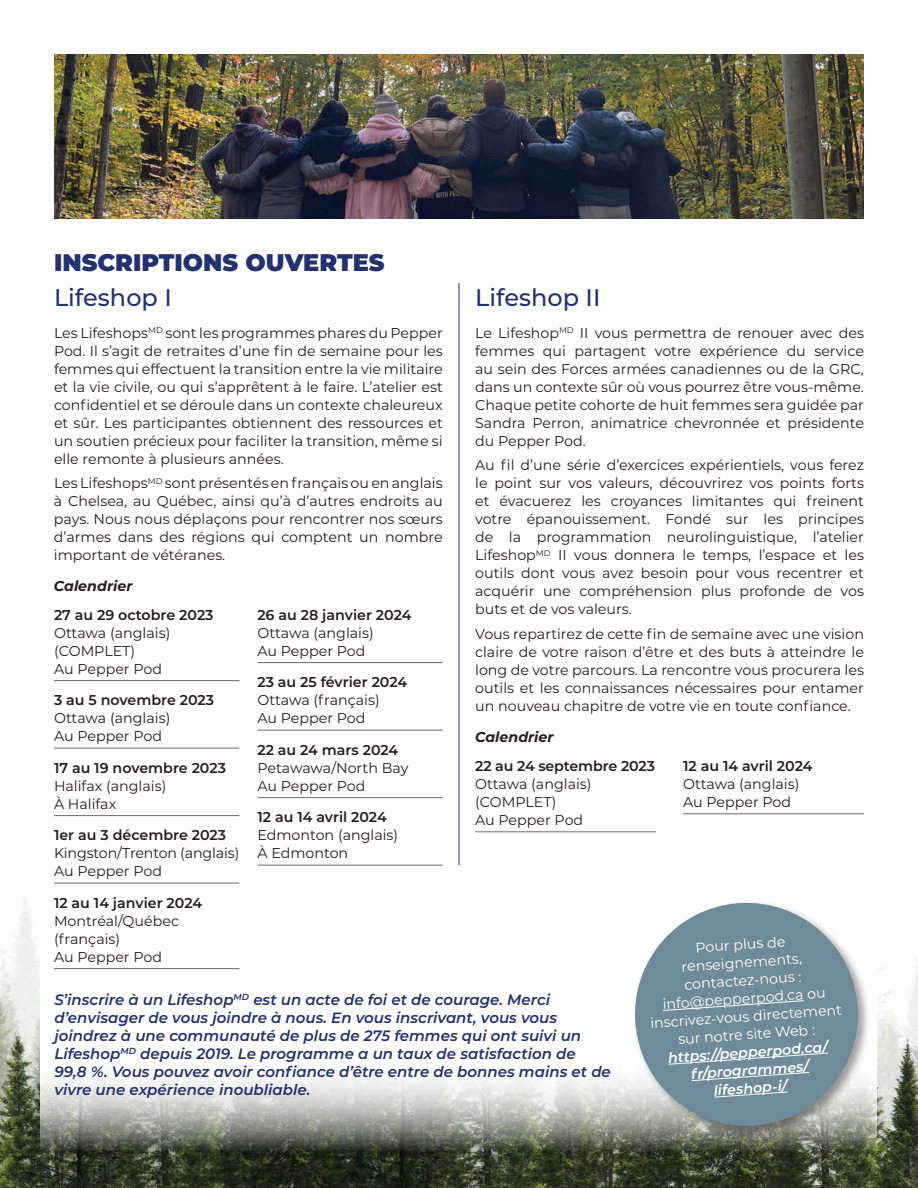
<style>
.page{position:relative;width:918px;height:1188px;background:#fff}
.page>*{position:absolute;margin:0;border:0;box-sizing:border-box;transform-origin:0 0}
.t1{font:900 24px "Montserrat";color:#24316d}
.t2{font:500 24px "Montserrat";color:#24316d}
.t3{font:italic 600 15px/18px "Montserrat";color:#24316d}
.t4{font:14.25px/18px "Montserrat";color:#231f20}
.t5{font:600 14.25px "Montserrat";color:#231f20}
.t6{font:14.25px/18px "Montserrat";color:#fff;text-align:center}
.t7{font:italic 600 14.25px/18px "Montserrat";color:#fff;text-align:center}
.t8{font:italic 700 14.25px "Montserrat";color:#231f20}
</style>
<div class="page">
<img style="left:0;top:897px;width:918px;height:291px">
<svg style="left:40px;top:851px;width:837px;height:304px"></svg>
<img style="left:54px;top:54px;width:810px;height:165px">
<hr style="left:54px;top:680px;width:185px;height:1px;background:#667262">
<hr style="left:54px;top:748px;width:185px;height:1px;background:#667262">
<hr style="left:54px;top:815px;width:185px;height:1px;background:#667262">
<hr style="left:54px;top:883px;width:185px;height:1px;background:#667262">
<hr style="left:54px;top:968px;width:185px;height:1px;background:#667262">
<hr style="left:257px;top:662px;width:186px;height:1px;background:#667262">
<hr style="left:257px;top:730px;width:186px;height:1px;background:#667262">
<hr style="left:257px;top:797px;width:186px;height:1px;background:#667262">
<hr style="left:257px;top:865px;width:186px;height:1px;background:#667262">
<hr style="left:459px;top:283px;width:1px;height:582px;background:#24316d">
<hr style="left:475px;top:832px;width:181px;height:1px;background:#667262">
<hr style="left:683px;top:814px;width:181px;height:1px;background:#667262">
<div style="left:632px;top:899px;width:239px;height:240px;background:#231f20;opacity:.45"></div>
<svg style="left:631px;top:899px;width:231px;height:231px;fill:#6f8a98"></svg>
<svg style="left:662px;top:1000px;width:143px;height:11px;background:#7b94a1"></svg>
<svg style="left:668px;top:1052px;width:161px;height:13px;background:#79929f"></svg>
<svg style="left:691px;top:1072px;width:119px;height:9px"></svg>
<svg style="left:714px;top:1091px;width:74px;height:7px"></svg>
<h1 class="t1" style="left:54px;top:244px;width:332px">INSCRIPTIONS OUVERTES</h1>
<h1 class="t2" style="left:54px;top:281px;width:119px">Lifeshop I</h1>
<p class="t4" style="left:54px;top:323px;width:390px;text-align:justify">Les Lifeshops<sup>MD</sup> sont les programmes phares du Pepper Pod. Il s’agit de retraites d’une fin de semaine pour les femmes qui effectuent la transition entre la vie militaire et la vie civile, ou qui s’apprêtent à le faire. L’atelier est confidentiel et se déroule dans un contexte chaleureux et sûr. Les participantes obtiennent des ressources et un soutien précieux pour faciliter la transition, même si elle remonte à plusieurs années.</p>
<p class="t4" style="left:54px;top:474px;width:390px;text-align:justify">Les Lifeshops<sup>MD</sup> sont présentés en français ou en anglais à Chelsea, au Québec, ainsi qu’à d’autres endroits au pays. Nous nous déplaçons pour rencontrer nos sœurs d’armes dans des régions qui comptent un nombre important de vétéranes.</p>
<p class="t8" style="left:54px;top:576px;width:80px">Calendrier</p>
<p class="t5" style="left:54px;top:605px;width:161px">27 au 29 octobre 2023</p>
<p class="t4" style="left:54px;top:623px;width:118px">Ottawa (anglais) (COMPLET)<br>Au Pepper Pod</p>
<p class="t5" style="left:54px;top:690px;width:162px">3 au 5 novembre 2023</p>
<p class="t4" style="left:54px;top:709px;width:118px">Ottawa (anglais)<br>Au Pepper Pod</p>
<p class="t5" style="left:54px;top:758px;width:174px">17 au 19 novembre 2023</p>
<p class="t4" style="left:54px;top:776px;width:114px">Halifax (anglais)<br>À Halifax</p>
<p class="t5" style="left:54px;top:825px;width:174px">1er au 3 décembre 2023</p>
<p class="t4" style="left:54px;top:844px;width:187px">Kingston/Trenton (anglais)<br>Au Pepper Pod</p>
<p class="t5" style="left:54px;top:893px;width:150px">12 au 14 janvier 2024</p>
<p class="t4" style="left:54px;top:911px;width:127px">Montréal/Québec (français)<br>Au Pepper Pod</p>
<h1 class="t2" style="left:475px;top:281px;width:127px">Lifeshop II</h1>
<p class="t4" style="left:475px;top:323px;width:390px;text-align:justify">Le Lifeshop<sup>MD</sup> II vous permettra de renouer avec des femmes qui partagent votre expérience du service au sein des Forces armées canadiennes ou de la GRC, dans un contexte sûr où vous pourrez être vous-même.<br>Chaque petite cohorte de huit femmes sera guidée par Sandra Perron, animatrice chevronnée et présidente du Pepper Pod.</p>
<p class="t4" style="left:475px;top:456px;width:390px;text-align:justify">Au fil d’une série d’exercices expérientiels, vous ferez le point sur vos valeurs, découvrirez vos points forts et évacuerez les croyances limitantes qui freinent votre épanouissement. Fondé sur les principes de la programmation neurolinguistique, l’atelier Lifeshop<sup>MD</sup> II vous donnera le temps, l’espace et les outils dont vous avez besoin pour vous recentrer et acquérir une compréhension plus profonde de vos buts et de vos valeurs.</p>
<p class="t4" style="left:475px;top:625px;width:390px;text-align:justify">Vous repartirez de cette fin de semaine avec une vision claire de votre raison d’être et des buts à atteindre le long de votre parcours. La rencontre vous procurera les outils et les connaissances nécessaires pour entamer un nouveau chapitre de votre vie en toute confiance.</p>
<p class="t8" style="left:475px;top:727px;width:80px">Calendrier</p>
<p class="t5" style="left:475px;top:756px;width:181px">22 au 24 septembre 2023</p>
<p class="t4" style="left:475px;top:774px;width:118px">Ottawa (anglais) (COMPLET)<br>Au Pepper Pod</p>
<p class="t5" style="left:257px;top:605px;width:156px">26 au 28 janvier 2024</p>
<p class="t4" style="left:257px;top:623px;width:118px">Ottawa (anglais)<br>Au Pepper Pod</p>
<p class="t5" style="left:257px;top:672px;width:151px">23 au 25 février 2024</p>
<p class="t4" style="left:257px;top:691px;width:124px">Ottawa (français)<br>Au Pepper Pod</p>
<p class="t5" style="left:257px;top:740px;width:142px">22 au 24 mars 2024</p>
<p class="t4" style="left:257px;top:758px;width:153px">Petawawa/North Bay<br>Au Pepper Pod</p>
<p class="t5" style="left:257px;top:807px;width:131px">12 au 14 avril 2024</p>
<p class="t4" style="left:257px;top:826px;width:142px">Edmonton (anglais)<br>À Edmonton</p>
<p class="t5" style="left:683px;top:756px;width:131px">12 au 14 avril 2024</p>
<p class="t4" style="left:683px;top:774px;width:118px">Ottawa (anglais)<br>Au Pepper Pod</p>
<p class="t6" style="left:645px;top:942px;width:194px;rotate:-4deg">Pour plus de renseignements, contactez-nous : info@pepperpod.ca ou inscrivez-vous directement sur notre site Web :</p>
<p class="t3" style="left:54px;top:990px;width:558px">S’inscrire à un Lifeshop<sup>MD</sup> est un acte de foi et de courage. Merci d’envisager de vous joindre à nous. En vous inscrivant, vous vous joindrez à une communauté de plus de 275 femmes qui ont suivi un Lifeshop<sup>MD</sup> depuis 2019. Le programme a un taux de satisfaction de 99,8 %. Vous pouvez avoir confiance d’être entre de bonnes mains et de vivre une expérience inoubliable.</p>
<p class="t7" style="left:668px;top:1048px;width:161px;rotate:-4deg">https://pepperpod.ca/ fr/programmes/ lifeshop-i/</p>
</div>
